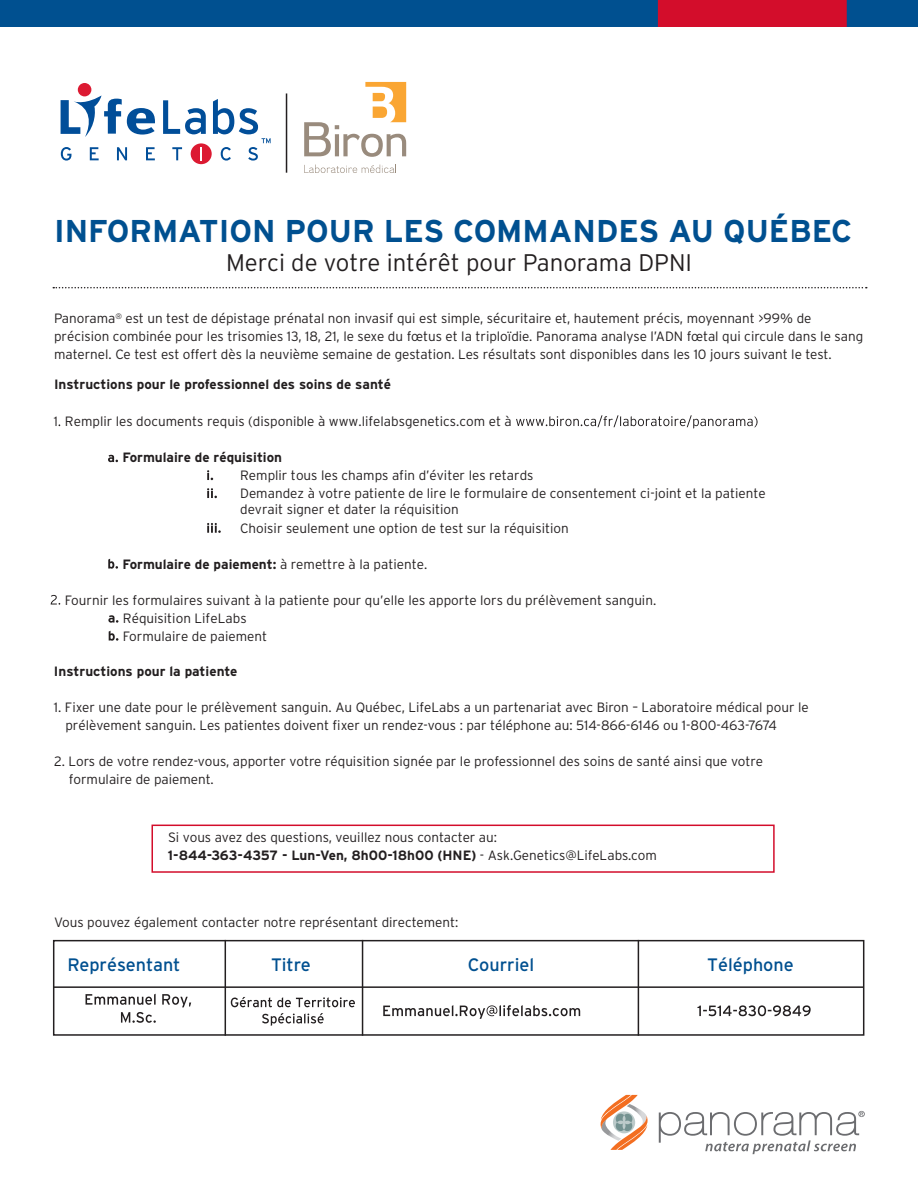
<style>
.page{position:relative;width:918px;height:1188px;background:#fff}
.page>*{position:absolute;margin:0;border:0;box-sizing:border-box;transform-origin:0 0}
.t1{font:700 31.5px "Interstate";color:#005090}
.t2{font:300 24px "Interstate";color:#231f20}
.t3{font:18px "Interstate";color:#005090}
.t4{font:300 13.5px/18px "Interstate";color:#231f20}
.t5{font:700 13.5px "Interstate";color:#231f20}
.s1{font-weight:300}
.s2{font-weight:700}
</style>
<div class="page">
<svg style="left:53px;top:287px;width:814px;height:1px"></svg>
<svg style="left:601px;top:1095px;width:47px;height:55px"></svg>
<svg style="left:659px;top:1111px;width:206px;height:43px"></svg>
<svg style="left:54px;top:417px;width:6px;height:9px"></svg>
<svg style="left:516px;top:415px;width:242px;height:14px"></svg>
<svg style="left:108px;top:455px;width:10px;height:7px"></svg>
<svg style="left:207px;top:470px;width:6px;height:10px"></svg>
<svg style="left:207px;top:488px;width:10px;height:10px"></svg>
<svg style="left:207px;top:523px;width:14px;height:10px"></svg>
<svg style="left:108px;top:559px;width:10px;height:10px"></svg>
<svg style="left:51px;top:595px;width:9px;height:10px"></svg>
<svg style="left:108px;top:615px;width:10px;height:8px"></svg>
<svg style="left:109px;top:631px;width:9px;height:10px"></svg>
<div style="left:152px;top:825px;width:623px;height:48px;border:2px solid #d30d2b"></div>
<div style="left:0;top:0;width:918px;height:27px;background:#005090"></div>
<div style="left:658px;top:0;width:189px;height:27px;background:#d30d2b"></div>
<div style="left:191px;top:143px;width:21px;height:21px;background:#dc1a32;border-radius:50%"></div>
<svg style="left:61px;top:95px;width:94px;height:42px"></svg>
<div style="left:78px;top:83px;width:13px;height:13px;background:#dc1a32;border-radius:50%"></div>
<svg style="left:163px;top:100px;width:43px;height:34px"></svg>
<svg style="left:61px;top:147px;width:10px;height:14px"></svg>
<svg style="left:90px;top:147px;width:9px;height:13px"></svg>
<svg style="left:117px;top:147px;width:10px;height:13px"></svg>
<svg style="left:146px;top:147px;width:9px;height:13px"></svg>
<svg style="left:172px;top:147px;width:10px;height:13px"></svg>
<svg style="left:200px;top:147px;width:2px;height:13px"></svg>
<svg style="left:213px;top:99px;width:58px;height:62px"></svg>
<hr style="left:286px;top:93px;width:1px;height:80px;background:#231f20">
<svg style="left:304px;top:82px;width:102px;height:75px"></svg>
<svg style="left:304px;top:165px;width:92px;height:8px"></svg>
<div style="left:53px;top:940px;width:811px;height:96px;border:2px solid #231f20"></div>
<hr style="left:54px;top:986px;width:810px;height:2px;background:#231f20">
<hr style="left:225px;top:940px;width:1px;height:96px;background:#231f20">
<svg style="left:86px;top:994px;width:105px;height:29px"></svg>
<hr style="left:362px;top:940px;width:1px;height:96px;background:#231f20">
<svg style="left:231px;top:997px;width:124px;height:10px"></svg>
<svg style="left:262px;top:1013px;width:62px;height:13px"></svg>
<svg style="left:383px;top:1005px;width:197px;height:14px"></svg>
<hr style="left:638px;top:940px;width:1px;height:96px;background:#231f20">
<svg style="left:697px;top:1005px;width:114px;height:11px"></svg>
<h1 class="t1" style="left:54px;top:213px;width:800px">INFORMATION POUR LES COMMANDES AU QUÉBEC</h1>
<h2 class="t2" style="left:226px;top:249px;width:467px">Merci de votre intérêt pour Panorama DPNI</h2>
<p class="t4" style="left:54px;top:309px;width:811px">Panorama<sup>®</sup> est un test de dépistage prénatal non invasif qui est simple, sécuritaire et, hautement précis, moyennant &gt;99% de précision combinée pour les trisomies 13, 18, 21, le sexe du fœtus et la triploïdie. Panorama analyse l’ADN fœtal qui circule dans le sang maternel. Ce test est offert dès la neuvième semaine de gestation. Les résultats sont disponibles dans les 10 jours suivant le test.</p>
<p class="t5" style="left:54px;top:377px;width:339px">Instructions pour le professionnel des soins de santé</p>
<p class="t4" style="left:65px;top:412px;width:448px">Remplir les documents requis (disponible à www.lifelabsgenetics.com et à</p>
<p class="t5" style="left:123px;top:450px;width:161px">Formulaire de réquisition</p>
<p class="t4" style="left:240px;top:466px;width:527px">Remplir tous les champs afin d’éviter les retards<br>Demandez à votre patiente de lire le formulaire de consentement ci-joint et la patiente</p>
<p class="t4" style="left:240px;top:500px;width:330px;line-height:18.5px">devrait signer et dater la réquisition<br>Choisir seulement une option de test sur la réquisition</p>
<p class="t5" style="left:123px;top:556px;width:306px">Formulaire de paiement: <span class="s1">à remettre à la patiente.</span></p>
<p class="t4" style="left:123px;top:591px;width:535px;text-indent:-58px">Fournir les formulaires suivant à la patiente pour qu’elle les apporte lors du prélèvement sanguin.<br>Réquisition LifeLabs<br>Formulaire de paiement</p>
<p class="t5" style="left:54px;top:664px;width:185px">Instructions pour la patiente</p>
<p class="t4" style="left:65px;top:698px;width:745px;text-indent:-11px">1. Fixer une date pour le prélèvement sanguin. Au Québec, LifeLabs a un partenariat avec Biron – Laboratoire médical pour le prélèvement sanguin. Les patientes doivent fixer un rendez-vous : par téléphone au: 514-866-6146 ou 1-800-463-7674</p>
<p class="t4" style="left:69px;top:752px;width:696px;text-indent:-15px">2. Lors de votre rendez-vous, apporter votre réquisition signée par le professionnel des soins de santé ainsi que votre formulaire de paiement.</p>
<p class="t4" style="left:168px;top:829px;width:490px">Si vous avez des questions, veuillez nous contacter au:<br><span class="s2">1-844-363-4357 - Lun-Ven, 8h00-18h00 (HNE)</span> - Ask.Genetics@LifeLabs.com</p>
<p class="t4" style="left:54px;top:913px;width:406px">Vous pouvez également contacter notre représentant directement:</p>
<h3 class="t3" style="left:67px;top:955px;width:115px">Représentant</h3>
<h3 class="t3" style="left:271px;top:955px;width:41px">Titre</h3>
<h3 class="t3" style="left:468px;top:955px;width:68px">Courriel</h3>
<h3 class="t3" style="left:707px;top:955px;width:88px">Téléphone</h3>
</div>
